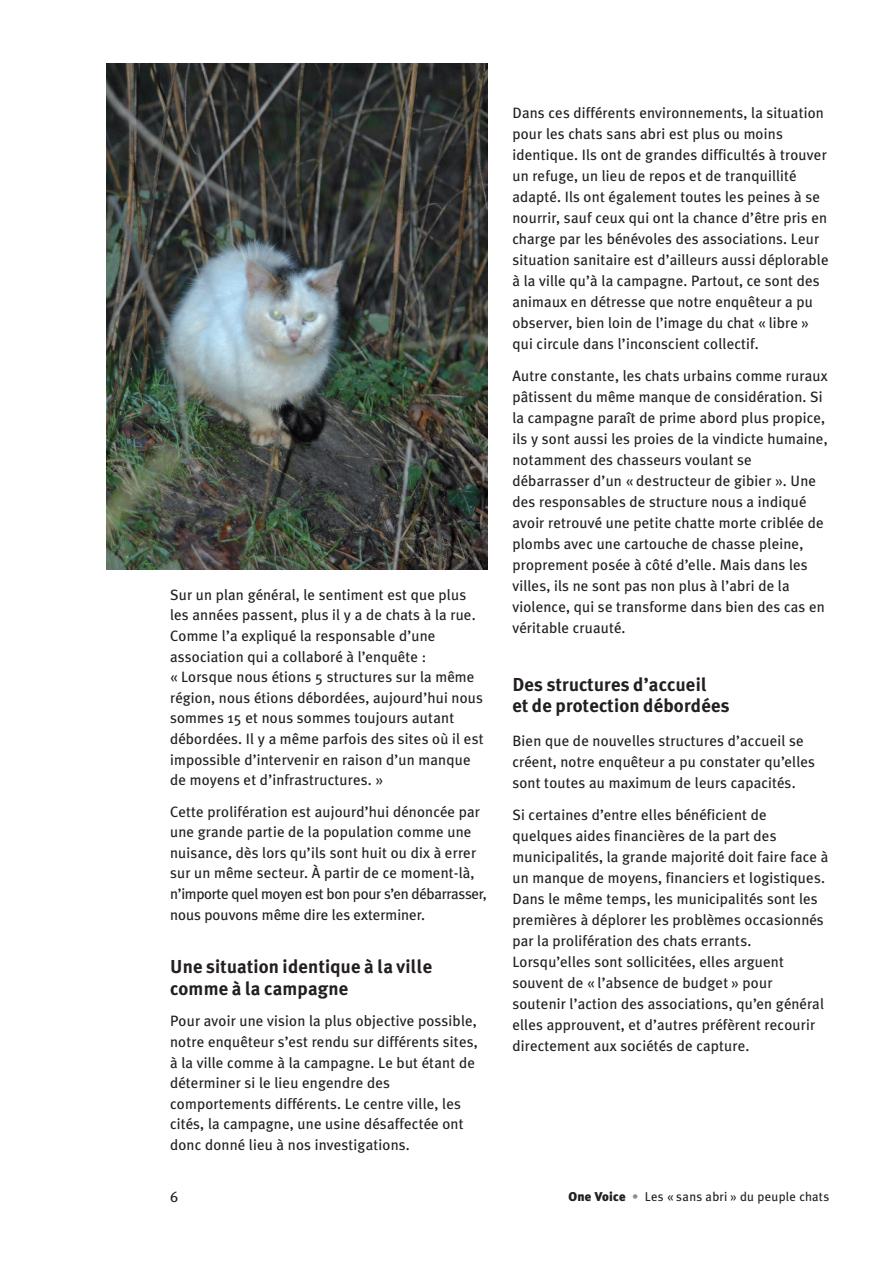
<style>
.page{position:relative;width:893px;height:1263px;background:#fff}
.page>*{position:absolute;margin:0;border:0;box-sizing:border-box;transform-origin:0 0}
.t1{font:700 18.75px/21.8px "Meta Plus";letter-spacing:.01em;color:#231f20}
.t2{font:15px/21px "Meta Plus";letter-spacing:.01em;color:#231f20}
.t3{font:12.75px "Meta Plus";letter-spacing:.02em;color:#231f20}
.s1{font-weight:900}
.s2{font-weight:500;color:#8a8c8f}
</style>
<div class="page">
<img style="left:106px;top:64px;width:381px;height:506px">
<p class="t2" style="left:170px;top:584px;width:315px">Sur un plan général, le sentiment est que plus les années passent, plus il y a de chats à la rue.<br>Comme l’a expliqué la responsable d’une association qui a collaboré à l’enquête :<br>« Lorsque nous étions 5 structures sur la même région, nous étions débordées, aujourd’hui nous sommes 15 et nous sommes toujours autant débordées. Il y a même parfois des sites où il est impossible d’intervenir en raison d’un manque de moyens et d’infrastructures. »</p>
<p class="t2" style="left:170px;top:801px;width:318px">Cette prolifération est aujourd’hui dénoncée par une grande partie de la population comme une nuisance, dès lors qu’ils sont huit ou dix à errer sur un même secteur. À partir de ce moment-là, n’importe quel moyen est bon pour s’en débarrasser, nous pouvons même dire les exterminer.</p>
<p class="t1" style="left:170px;top:956px;width:264px">Une situation identique à la ville comme à la campagne</p>
<p class="t2" style="left:170px;top:1011px;width:309px">Pour avoir une vision la plus objective possible, notre enquêteur s’est rendu sur différents sites, à la ville comme à la campagne. Le but étant de déterminer si le lieu engendre des comportements différents. Le centre ville, les cités, la campagne, une usine désaffectée ont donc donné lieu à nos investigations.</p>
<p class="t2" style="left:512px;top:102px;width:318px">Dans ces différents environnements, la situation pour les chats sans abri est plus ou moins identique. Ils ont de grandes difficultés à trouver un refuge, un lieu de repos et de tranquillité adapté. Ils ont également toutes les peines à se nourrir, sauf ceux qui ont la chance d’être pris en charge par les bénévoles des associations. Leur situation sanitaire est d’ailleurs aussi déplorable à la ville qu’à la campagne. Partout, ce sont des animaux en détresse que notre enquêteur a pu observer, bien loin de l’image du chat « libre » qui circule dans l’inconscient collectif.</p>
<p class="t2" style="left:512px;top:365px;width:317px">Autre constante, les chats urbains comme ruraux pâtissent du même manque de considération. Si la campagne paraît de prime abord plus propice, ils y sont aussi les proies de la vindicte humaine, notamment des chasseurs voulant se débarrasser d’un « destructeur de gibier ». Une des responsables de structure nous a indiqué avoir retrouvé une petite chatte morte criblée de plombs avec une cartouche de chasse pleine, proprement posée à côté d’elle. Mais dans les villes, ils ne sont pas non plus à l’abri de la violence, qui se transforme dans bien des cas en véritable cruauté.</p>
<p class="t1" style="left:512px;top:673px;width:219px">Des structures d’accueil<br>et de protection débordées</p>
<p class="t2" style="left:512px;top:730px;width:304px">Bien que de nouvelles structures d’accueil se créent, notre enquêteur a pu constater qu’elles sont toutes au maximum de leurs capacités.</p>
<p class="t2" style="left:512px;top:804px;width:318px">Si certaines d’entre elles bénéficient de quelques aides financières de la part des municipalités, la grande majorité doit faire face à un manque de moyens, financiers et logistiques.<br>Dans le même temps, les municipalités sont les premières à déplorer les problèmes occasionnés par la prolifération des chats errants.<br>Lorsqu’elles sont sollicitées, elles arguent souvent de « l’absence de budget » pour soutenir l’action des associations, qu’en général elles approuvent, et d’autres préfèrent recourir directement aux sociétés de capture.</p>
<p class="t2" style="left:170px;top:1187px;width:10px">6</p>
<p class="t3" style="left:568px;top:1189px;width:262px"><span class="s1">One Voice</span> <span class="s2">•</span> Les « sans abri » du peuple chats</p>
</div>
